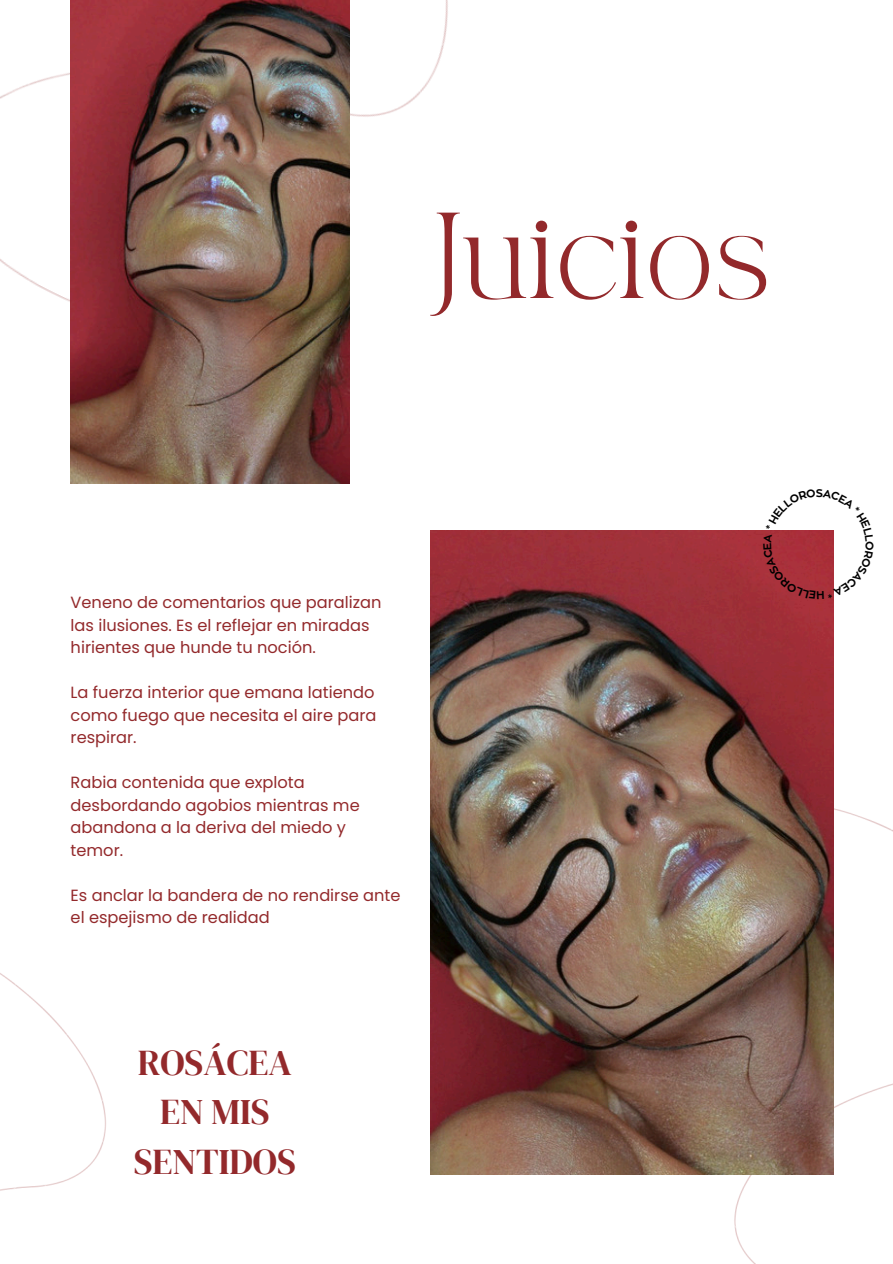
<style>
.page{position:relative;width:893px;height:1264px;background:#fff}
.page>*{position:absolute;margin:0;border:0;box-sizing:border-box;transform-origin:0 0}
.t1{font:85.35px "TAN PEARL Regular";color:#93292b}
.t2{font:36px/49.5px "DM Serif Display";color:#93292b;text-align:center}
.t3{font:16.2px/22.5px "Poppins";color:#93292b}
</style>
<div class="page">
<img style="left:692px;top:802px;width:200px;height:461px">
<img style="left:430px;top:530px;width:403px;height:644px">
<img style="left:0;top:0;width:448px;height:421px">
<img style="left:71px;top:0;width:279px;height:483px">
<img style="left:0;top:973px;width:106px;height:218px">
<div style="left:763px;top:530px;width:71px;height:69px;background:#aa323c"></div>
<h1 class="t1" style="left:434px;top:211px;width:338px">JUICIOS</h1>
<p class="t3" style="left:71px;top:591px;width:312px">Veneno de comentarios que paralizan las ilusiones. Es el reflejar en miradas hirientes que hunde tu noción.</p>
<p class="t3" style="left:71px;top:681px;width:307px;text-align:justify">La fuerza interior que emana latiendo como fuego que necesita el aire para respirar.</p>
<p class="t3" style="left:71px;top:771px;width:290px">Rabia contenida que explota desbordando agobios mientras me abandona a la deriva del miedo y temor.</p>
<p class="t3" style="left:71px;top:883px;width:331px">Es anclar la bandera de no rendirse ante el espejismo de realidad</p>
<h2 class="t2" style="left:134px;top:1037px;width:163px">ROSÁCEA<br>EN MIS<br>SENTIDOS</h2>
</div>
